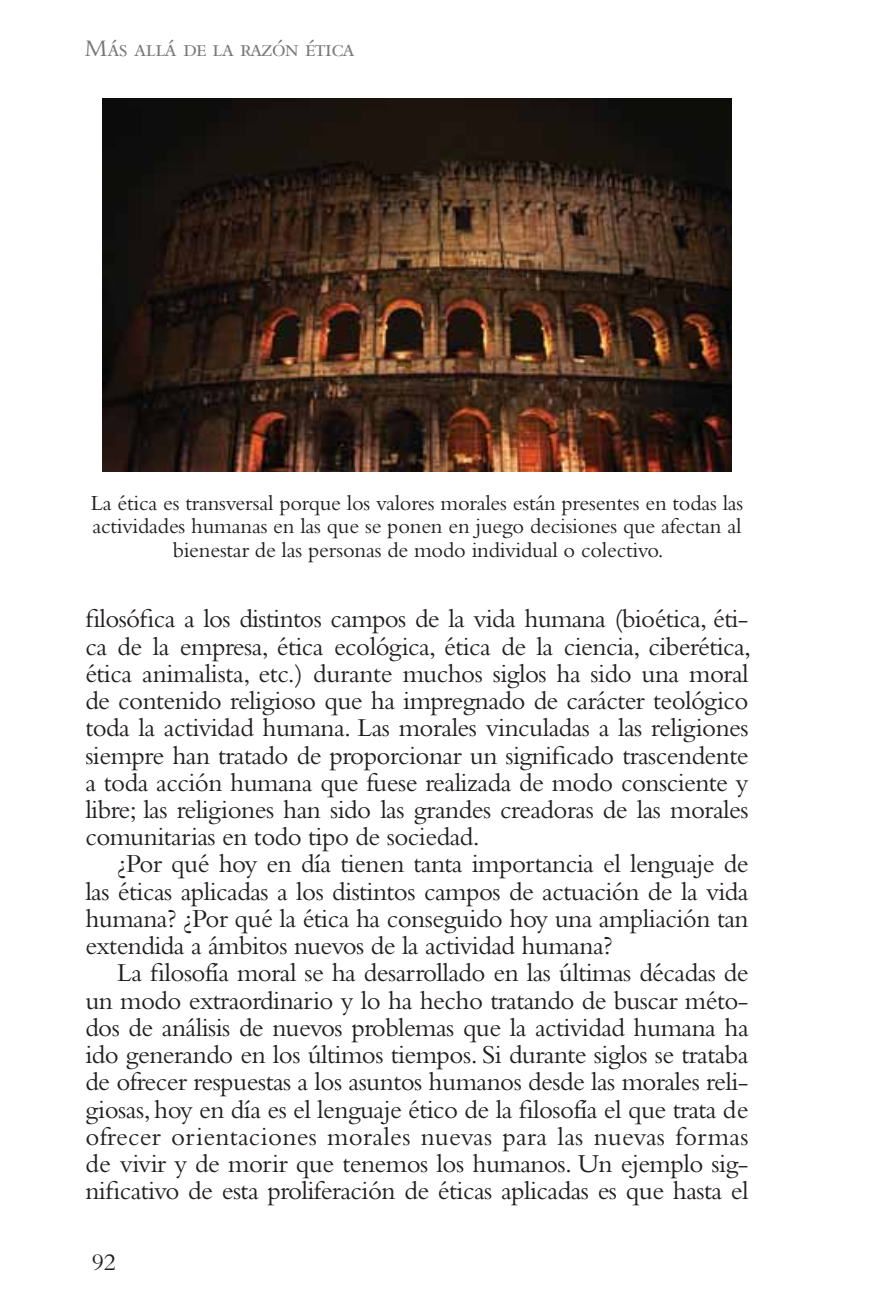
<style>
.page{position:relative;width:878px;height:1298px;background:#fff}
.page>*{position:absolute;margin:0;border:0;box-sizing:border-box;transform-origin:0 0}
.t1{font:27px/27.2px "Bembo Std";letter-spacing:-.02em;color:#231f20;text-align:justify}
.t2{font:24.75px "Bembo Std";letter-spacing:-.04em;color:#77787b}
.t3{font:24.75px "Bembo Std";color:#231f20}
.t4{font:22.5px/23.6px "Bembo Std";letter-spacing:-.01em;color:#231f20;text-align:center}
</style>
<div class="page">
<img style="left:102px;top:99px;width:630px;height:372px">
<p class="t2" style="left:85px;top:40px;width:272px">Más allá de la razón ética</p>
<p class="t4" style="left:91px;top:493px;width:654px">La ética es transversal porque los valores morales están presentes en todas las actividades humanas en las que se ponen en juego decisiones que afectan al bienestar de las personas de modo individual o colectivo.</p>
<p class="t1" style="left:85px;top:608px;width:667px">filosófica a los distintos campos de la vida humana (bioética, éti&shy;ca de la empresa, ética ecológica, ética de la ciencia, ciberética, ética animalista, etc.) durante muchos siglos ha sido una moral de contenido religioso que ha impregnado de carácter teológico toda la actividad humana. Las morales vinculadas a las religiones siempre han tratado de proporcionar un significado trascendente a toda acción humana que fuese realizada de modo consciente y libre; las religiones han sido las grandes creadoras de las morales comunitarias en todo tipo de sociedad.</p>
<p class="t1" style="left:85px;top:853px;width:665px;text-indent:32px">¿Por qué hoy en día tienen tanta importancia el lenguaje de las éticas aplicadas a los distintos campos de actuación de la vida humana? ¿Por qué la ética ha conseguido hoy una ampliación tan extendida a ámbitos nuevos de la actividad humana?</p>
<p class="t1" style="left:85px;top:962px;width:665px;text-indent:32px">La filosofía moral se ha desarrollado en las últimas décadas de un modo extraordinario y lo ha hecho tratando de buscar méto&shy;dos de análisis de nuevos problemas que la actividad humana ha ido generando en los últimos tiempos. Si durante siglos se trataba de ofrecer respuestas a los asuntos humanos desde las morales reli&shy;giosas, hoy en día es el lenguaje ético de la filosofía el que trata de ofrecer orientaciones morales nuevas para las nuevas formas de vivir y de morir que tenemos los humanos. Un ejemplo sig&shy;nificativo de esta proliferación de éticas aplicadas es que hasta el</p>
<p class="t3" style="left:92px;top:1253px;width:26px">92</p>
</div>
